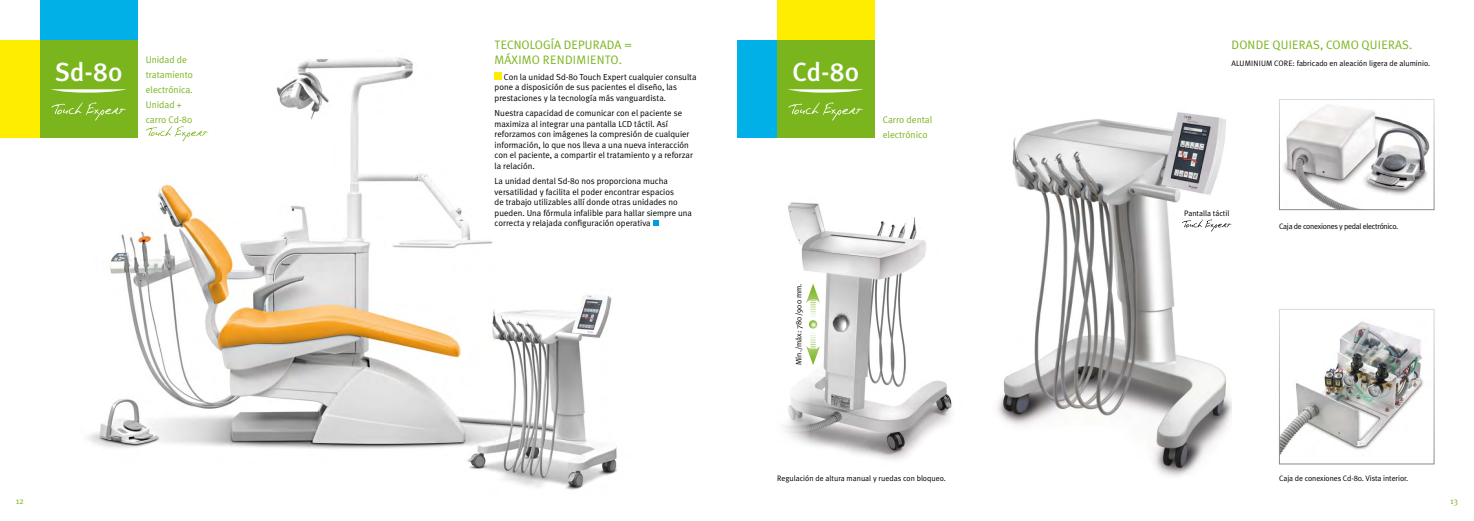
<style>
.page{position:relative;width:1474px;height:521px;background:#fff}
.page>*{position:absolute;margin:0;border:0;box-sizing:border-box;transform-origin:0 0}
.t1{font:500 26.25px "Meta Plus";color:#fff}
.t2{font:12.25px/14.7px "Meta Plus Normal";letter-spacing:.005em;color:#7ab51d}
.t3{font:9.62px/14.9px "Meta Plus Normal";color:#7ab51d}
.t4{font:8.75px/10.5px "Meta Plus Normal";color:#000}
.t5{font:8.75px "Meta Plus Normal";color:#7ab51d}
.t6{font:7.88px "Meta Plus Normal";color:#000}
.t7{font:7.88px "Meta Plus Normal";letter-spacing:-.035em;color:#000}
</style>
<div class="page">
<img style="left:48px;top:49px;width:611px;height:441px">
<img style="left:788px;top:202px;width:164px;height:258px">
<svg style="left:784px;top:366px;width:26px;height:83px"></svg>
<div style="left:494px;top:72px;width:8px;height:8px;background:#ffed00"></div>
<svg style="left:652px;top:221px;width:6px;height:5px"></svg>
<img style="left:1281px;top:321px;width:143px;height:134px">
<div style="left:1279px;top:309px;width:155px;height:155px;border:1px solid #fff"></div>
<img style="left:997px;top:112px;width:234px;height:365px">
<svg style="left:1181px;top:219px;width:50px;height:13px"></svg>
<img style="left:1283px;top:105px;width:147px;height:103px">
<div style="left:1279px;top:99px;width:155px;height:111px;border:1px solid #fff"></div>
<svg style="left:806px;top:284px;width:14px;height:81px"></svg>
<div style="left:40px;top:0;width:97px;height:90px;background:#00b0e6"></div>
<div style="left:0;top:40px;width:90px;height:97px;background:#ffed00"></div>
<div style="left:40px;top:40px;width:97px;height:97px;background:#7ab51d"></div>
<svg style="left:146px;top:126px;width:62px;height:15px"></svg>
<div style="left:776px;top:0;width:98px;height:90px;background:#ffed00"></div>
<div style="left:737px;top:40px;width:90px;height:97px;background:#00b0e6"></div>
<div style="left:776px;top:40px;width:98px;height:97px;background:#7ab51d"></div>
<svg style="left:51px;top:89px;width:75px;height:4px"></svg>
<svg style="left:51px;top:102px;width:75px;height:19px"></svg>
<svg style="left:788px;top:89px;width:75px;height:4px"></svg>
<svg style="left:788px;top:102px;width:75px;height:19px"></svg>
<h2 class="t2" style="left:494px;top:38px;width:139px">TECNOLOGÍA DEPURADA =<br>MÁXIMO RENDIMIENTO.</h2>
<p class="t4" style="left:494px;top:71px;width:203px;text-indent:9px">Con la unidad Sd-80 Touch Expert cualquier consulta pone a disposición de sus pacientes el diseño, las prestaciones y la tecnología más vanguardista.</p>
<p class="t4" style="left:494px;top:108px;width:200px">Nuestra capacidad de comunicar con el paciente se maximiza al integrar una pantalla LCD táctil. Así reforzamos con imágenes la compresión de cualquier información, lo que nos lleva a una nueva interacción con el paciente, a compartir el tratamiento y a reforzar la relación.</p>
<p class="t4" style="left:494px;top:176px;width:199px">La unidad dental Sd-80 nos proporciona mucha versatilidad y facilita el poder encontrar espacios<br>de trabajo utilizables allí donde otras unidades no pueden. Una fórmula infalible para hallar siempre una correcta y relajada configuración operativa</p>
<p class="t3" style="left:146px;top:52px;width:49px">Unidad de tratamiento electrónica.<br>Unidad + carro Cd-80</p>
<h1 class="t1" style="left:55px;top:57px;width:69px">Sd-80</h1>
<h1 class="t1" style="left:792px;top:57px;width:68px">Cd-80</h1>
<p class="t6" style="left:794px;top:365px;width:82px;rotate:-90deg">Mín./máx: 780/900 mm.</p>
<p class="t3" style="left:882px;top:112px;width:51px">Carro dental electrónico</p>
<p class="t6" style="left:777px;top:474px;width:170px">Regulación de altura manual y ruedas con bloqueo.</p>
<h2 class="t2" style="left:1231px;top:38px;width:182px">DONDE QUIERAS, COMO QUIERAS.</h2>
<p class="t6" style="left:1231px;top:59px;width:200px">ALUMINIUM CORE: fabricado en aleación ligera de aluminio.</p>
<p class="t6" style="left:1184px;top:209px;width:47px">Pantalla táctil</p>
<p class="t7" style="left:1279px;top:221px;width:121px">Caja de conexiones y pedal electrónico.</p>
<p class="t6" style="left:1279px;top:474px;width:131px">Caja de conexiones Cd-80. Vista interior.</p>
<p class="t5" style="left:16px;top:496px;width:10px">12</p>
<p class="t5" style="left:1449px;top:496px;width:10px">13</p>
</div>
